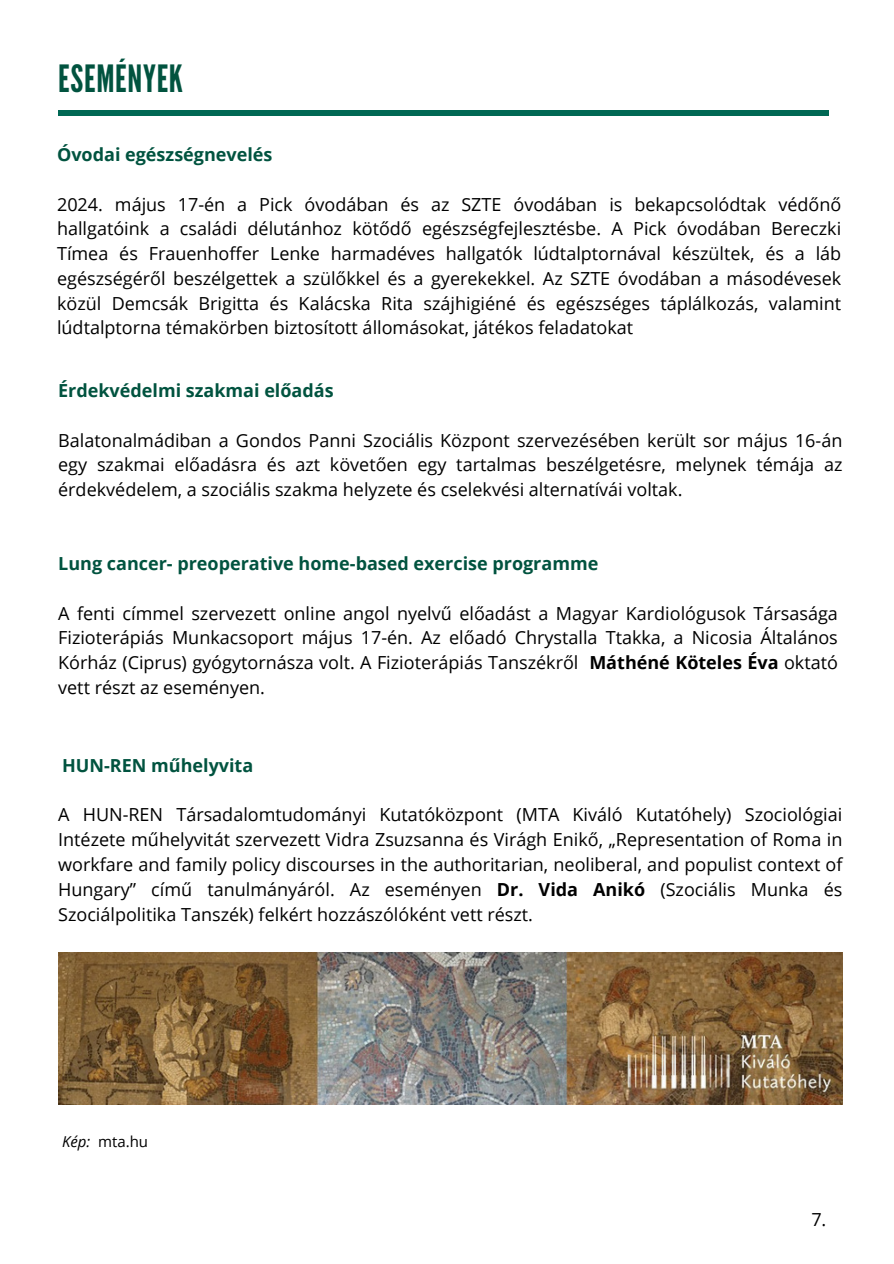
<style>
.page{position:relative;width:894px;height:1264px;background:#fff}
.page>*{position:absolute;margin:0;border:0;box-sizing:border-box;transform-origin:0 0}
.t1{font:37.5px "League Gothic";letter-spacing:.02em;color:#01533f}
.t2{font:18px/24.8px "Open Sans";color:#000;text-align:justify}
.t3{font:700 18px "Open Sans";color:#01533f}
.t4{font:15px "Open Sans";color:#000}
.s1{font-weight:700}
.s2{font-style:italic}
</style>
<div class="page">
<div style="left:58px;top:110px;width:770px;height:6px;background:#006854"></div>
<img style="left:58px;top:952px;width:784px;height:152px">
<h3 class="t1" style="left:58px;top:57px;width:126px">ESEMÉNYEK</h3>
<h2 class="t3" style="left:57px;top:142px;width:217px">Óvodai egészségnevelés</h2>
<h2 class="t2" style="left:57px;top:191px;width:785px">2024. május 17-én a Pick óvodában és az SZTE óvodában is bekapcsolódtak védőnő hallgatóink a családi délutánhoz kötődő egészségfejlesztésbe. A Pick óvodában Bereczki Tímea és Frauenhoffer Lenke harmadéves hallgatók lúdtalptornával készültek, és a láb egészségéről beszélgettek a szülőkkel és a gyerekekkel. Az SZTE óvodában a másodévesek közül Demcsák Brigitta és Kalácska Rita szájhigiéné és egészséges táplálkozás, valamint lúdtalptorna témakörben biztosított állomásokat, játékos feladatokat</h2>
<h3 class="t3" style="left:58px;top:378px;width:277px">Érdekvédelmi szakmai előadás</h3>
<h2 class="t2" style="left:58px;top:427px;width:785px">Balatonalmádiban a Gondos Panni Szociális Központ szervezésében került sor május 16-án egy szakmai előadásra és azt követően egy tartalmas beszélgetésre, melynek témája az érdekvédelem, a szociális szakma helyzete és cselekvési alternatívái voltak.</h2>
<p class="t3" style="left:58px;top:551px;width:541px">Lung cancer- preoperative home-based exercise programme</p>
<p class="t2" style="left:58px;top:600px;width:781px">A fenti címmel szervezett online angol nyelvű előadást a Magyar Kardiológusok Társasága Fizioterápiás Munkacsoport május 17-én. Az előadó Chrystalla Ttakka, a Nicosia Általános Kórház (Ciprus) gyógytornásza volt. A Fizioterápiás Tanszékről <span class="s1">Máthéné Köteles Éva</span> oktató vett részt az eseményen.</p>
<h3 class="t3" style="left:62px;top:753px;width:193px">HUN-REN műhelyvita</h3>
<h2 class="t2" style="left:58px;top:802px;width:785px">A HUN-REN Társadalomtudományi Kutatóközpont (MTA Kiváló Kutatóhely) Szociológiai Intézete műhelyvitát szervezett Vidra Zsuzsanna és Virágh Enikő, „Representation of Roma in workfare and family policy discourses in the authoritarian, neoliberal, and populist context of Hungary” című tanulmányáról. Az eseményen <span class="s1">Dr. Vida Anikó</span> (Szociális Munka és Szociálpolitika Tanszék) felkért hozzászólóként vett részt.</h2>
<h3 class="t4" style="left:62px;top:1131px;width:87px"><span class="s2">Kép:</span> mta.hu</h3>
<h3 class="t2" style="left:811px;top:1207px;width:17px">7.</h3>
</div>
